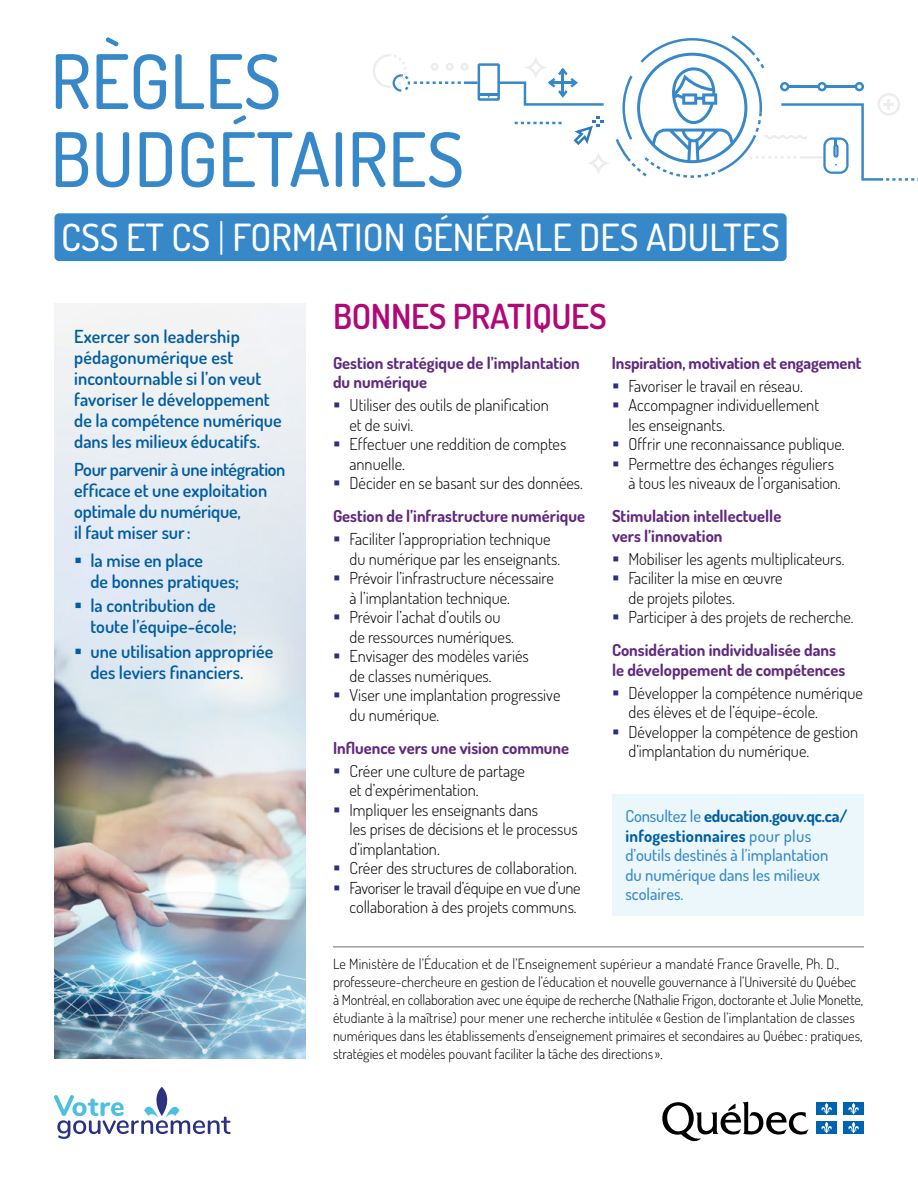
<style>
.page{position:relative;width:918px;height:1188px;background:#fff}
.page>*{position:absolute;margin:0;border:0;box-sizing:border-box;transform-origin:0 0}
.t1{font:500 75px/78px "Dosis";color:#3788c9}
.t2{font:500 37.5px "Dosis";color:#fff}
.t3{font:600 34.5px "Dosis";letter-spacing:-.01em;color:#b20776}
.t4{font:600 18px/21px "Dosis";color:#005da1}
.t5{font:300 16.5px/19.5px "Dosis";color:#000}
.t6{font:700 16.5px/19.5px "Dosis";color:#5f297e}
.t7{font:500 16.5px/19.5px "Dosis";color:#3788c9}
.t8{font:300 14.25px/18px "Dosis";color:#000}
.s1{font-weight:300;font-size:43.2px}
.s2{font-weight:700;color:#005da1}
</style>
<div class="page">
<svg style="left:373px;top:54px;width:96px;height:38px"></svg>
<hr style="left:464px;top:81px;width:14px;height:3px;background:#3788c9">
<svg style="left:478px;top:35px;width:440px;height:146px"></svg>
<div style="left:55px;top:213px;width:732px;height:48px;background:#3788c9;border-radius:5px"></div>
<img style="left:54px;top:304px;width:252px;height:754px">
<div style="left:612px;top:794px;width:252px;height:122px;background:#ecf7fc"></div>
<hr style="left:333px;top:947px;width:531px;height:1px;background:#706f6f">
<img style="left:662px;top:1101px;width:202px;height:41px">
<img style="left:55px;top:1087px;width:175px;height:52px">
<svg style="left:76px;top:557px;width:5px;height:6px"></svg>
<svg style="left:76px;top:603px;width:5px;height:5px"></svg>
<svg style="left:76px;top:648px;width:5px;height:6px"></svg>
<h1 class="t1" style="left:50px;top:41px;width:415px">RÈGLES<br>BUDGÉTAIRES</h1>
<h2 class="t2" style="left:61px;top:213px;width:720px">CSS ET CS <span class="s1">|</span> FORMATION GÉNÉRALE DES ADULTES</h2>
<p class="t4" style="left:74px;top:326px;width:209px">Exercer son leadership pédagonumérique est incontournable si l’on veut favoriser le développement de la compétence numérique dans les milieux éducatifs.</p>
<p class="t4" style="left:74px;top:458px;width:213px">Pour parvenir à une intégration efficace et une exploitation optimale du numérique,<br>il faut miser sur:</p>
<p class="t4" style="left:90px;top:549px;width:150px">la mise en place<br>de bonnes pratiques;</p>
<p class="t4" style="left:90px;top:595px;width:148px">la contribution de toute l’équipe-école;</p>
<p class="t4" style="left:90px;top:640px;width:184px">une utilisation appropriée des leviers financiers.</p>
<h3 class="t3" style="left:333px;top:294px;width:275px">BONNES PRATIQUES</h3>
<p class="t6" style="left:333px;top:353px;width:248px">Gestion stratégique de l’implantation du numérique</p>
<p class="t5" style="left:350px;top:395px;width:235px">Utiliser des outils de planification<br>et de suivi.<br>Effectuer une reddition de comptes annuelle.<br>Décider en se basant sur des données.</p>
<p class="t6" style="left:333px;top:506px;width:254px">Gestion de l’infrastructure numérique</p>
<p class="t5" style="left:350px;top:529px;width:212px">Faciliter l’appropriation technique du numérique par les enseignants.<br>Prévoir l’infrastructure nécessaire à l’implantation technique.<br>Prévoir l’achat d’outils ou<br>de ressources numériques.<br>Envisager des modèles variés<br>de classes numériques.<br>Viser une implantation progressive du numérique.</p>
<p class="t6" style="left:333px;top:738px;width:238px">Influence vers une vision commune</p>
<p class="t5" style="left:350px;top:761px;width:233px">Créer une culture de partage<br>et d’expérimentation.<br>Impliquer les enseignants dans<br>les prises de décisions et le processus d’implantation.<br>Créer des structures de collaboration.<br>Favoriser le travail d’équipe en vue d’une collaboration à des projets communs.</p>
<p class="t6" style="left:612px;top:353px;width:251px">Inspiration, motivation et engagement</p>
<p class="t5" style="left:628px;top:376px;width:218px">Favoriser le travail en réseau.<br>Accompagner individuellement<br>les enseignants.<br>Offrir une reconnaissance publique.<br>Permettre des échanges réguliers à tous les niveaux de l’organisation.</p>
<p class="t6" style="left:612px;top:506px;width:171px">Stimulation intellectuelle vers l’innovation</p>
<p class="t5" style="left:628px;top:549px;width:227px">Mobiliser les agents multiplicateurs.<br>Faciliter la mise en œuvre<br>de projets pilotes.<br>Participer à des projets de recherche.</p>
<p class="t6" style="left:612px;top:640px;width:235px">Considération individualisée dans le développement de compétences</p>
<p class="t5" style="left:628px;top:683px;width:236px">Développer la compétence numérique des élèves et de l’équipe-école.<br>Développer la compétence de gestion d’implantation du numérique.</p>
<p class="t7" style="left:626px;top:806px;width:223px">Consultez le <span class="s2">education.gouv.qc.ca/ infogestionnaires</span> pour plus d’outils destinés à l’implantation du numérique dans les milieux scolaires.</p>
<p class="t8" style="left:333px;top:954px;width:532px">Le Ministère de l’Éducation et de l’Enseignement supérieur a mandaté France Gravelle, Ph. D., professeure-chercheure en gestion de l’éducation et nouvelle gouvernance à l’Université du Québec à Montréal, en collaboration avec une équipe de recherche (Nathalie Frigon, doctorante et Julie Monette, étudiante à la maîtrise) pour mener une recherche intitulée « Gestion de l’implantation de classes numériques dans les établissements d’enseignement primaires et secondaires au Québec : pratiques, stratégies et modèles pouvant faciliter la tâche des directions».</p>
</div>
